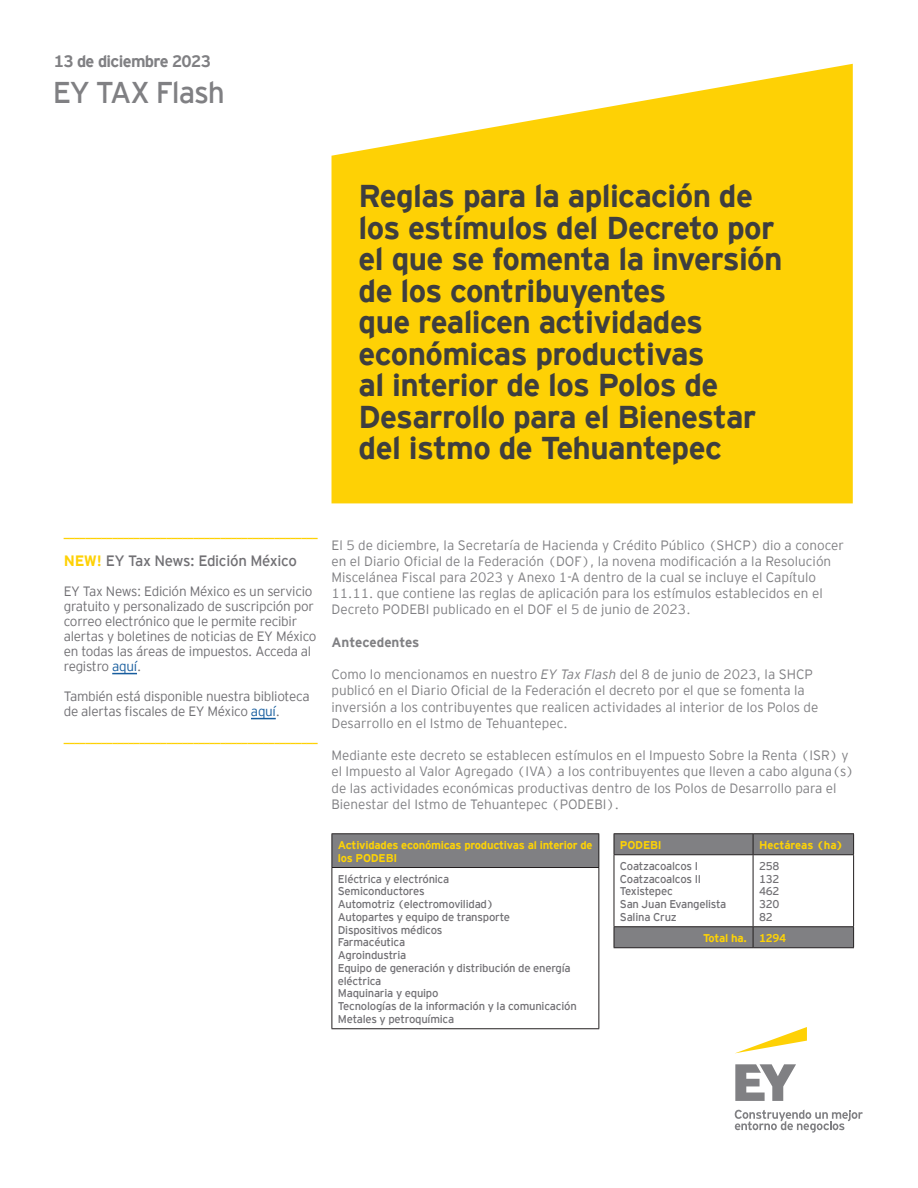
<style>
.page{position:relative;width:918px;height:1188px;background:#fff}
.page>*{position:absolute;margin:0;border:0;box-sizing:border-box;transform-origin:0 0}
.t1{font:700 31.5px/31.5px "EY Interstate";letter-spacing:-.02em;color:#3e3e3f}
.t2{font:30px "EY Interstate";letter-spacing:-.04em;color:#808083}
.t3{font:700 16.5px "EY Interstate";letter-spacing:-.04em;color:#808083}
.t4{font:15px "EY Interstate";letter-spacing:-.02em;color:#717074}
.t5{font:300 13.5px/16.2px "EY Interstate";color:#808083}
.t6{font:300 13.5px/15px "EY Interstate";letter-spacing:-.02em;color:#717074}
.t7{font:700 13.5px "EY Interstate";letter-spacing:-.005em;color:#808083}
.t8{font:11.25px/12.8px "EY Interstate";letter-spacing:-.02em;color:#717074}
.t9{font:700 11.25px "EY Interstate";color:#fed105}
.t10{font:700 11.25px/12.8px "EY Interstate";letter-spacing:-.02em;color:#fed304}
.t11{font:700 11.25px "EY Interstate";color:#fed304}
.s1{font-weight:700;color:#fed105}
.s2{color:#175d9e}
.s3{font-style:italic}
</style>
<div class="page">
<svg style="left:332px;top:64px;width:521px;height:440px;background:#fed51f"></svg>
<svg style="left:735px;top:1064px;width:61px;height:37px"></svg>
<svg style="left:735px;top:1110px;width:128px;height:23px"></svg>
<svg style="left:736px;top:1027px;width:71px;height:26px"></svg>
<svg style="left:112px;top:673px;width:25px;height:1px"></svg>
<svg style="left:251px;top:718px;width:25px;height:1px"></svg>
<div style="left:332px;top:834px;width:267px;height:34px;background:#808083"></div>
<hr style="left:332px;top:833px;width:267px;height:1px;background:#231f20">
<hr style="left:332px;top:834px;width:1px;height:33px;background:#231f20">
<hr style="left:598px;top:834px;width:1px;height:33px;background:#231f20">
<hr style="left:332px;top:867px;width:267px;height:1px;background:#231f20">
<hr style="left:332px;top:868px;width:1px;height:160px;background:#231f20">
<hr style="left:598px;top:868px;width:1px;height:160px;background:#231f20">
<hr style="left:332px;top:1028px;width:267px;height:1px;background:#231f20">
<hr style="left:614px;top:833px;width:139px;height:1px;background:#231f20">
<hr style="left:753px;top:833px;width:101px;height:1px;background:#231f20">
<svg style="left:614px;top:834px;width:240px;height:113px"></svg>
<hr style="left:614px;top:947px;width:139px;height:1px;background:#231f20">
<hr style="left:753px;top:947px;width:101px;height:1px;background:#231f20">
<p class="t3" style="left:54px;top:52px;width:159px">13 de diciembre 2023</p>
<p class="t2" style="left:53px;top:75px;width:174px">EY TAX Flash</p>
<p class="t1" style="left:359px;top:180px;width:425px">Reglas para la aplicación de los estímulos del Decreto por el que se fomenta la inversión de los contribuyentes<br>que realicen actividades económicas productivas<br>al interior de los Polos de<br>Desarrollo para el Bienestar del istmo de Tehuantepec</p>
<p class="t9" style="left:64px;top:527px;width:256px">_______________________________________________</p>
<p class="t4" style="left:64px;top:553px;width:235px"><span class="s1">NEW!</span> EY Tax News: Edición México</p>
<p class="t6" style="left:64px;top:584px;width:254px">EY Tax News: Edición México es un servicio gratuito y personalizado de suscripción por correo electrónico que le permite recibir alertas y boletines de noticias de EY México en todas las áreas de impuestos. Acceda al registro <span class="s2">aquí</span>.</p>
<p class="t6" style="left:64px;top:689px;width:247px">También está disponible nuestra biblioteca de alertas fiscales de EY México <span class="s2">aquí</span>.</p>
<p class="t9" style="left:64px;top:732px;width:256px">_______________________________________________</p>
<p class="t5" style="left:332px;top:537px;width:514px">El 5 de diciembre, la Secretaría de Hacienda y Crédito Público (SHCP) dio a conocer en el Diario Oficial de la Federación (DOF), la novena modificación a la Resolución Miscelánea Fiscal para 2023 y Anexo 1-A dentro de la cual se incluye el Capítulo 11.11. que contiene las reglas de aplicación para los estímulos establecidos en el Decreto PODEBI publicado en el DOF el 5 de junio de 2023.</p>
<p class="t7" style="left:332px;top:634px;width:89px">Antecedentes</p>
<p class="t5" style="left:332px;top:666px;width:488px">Como lo mencionamos en nuestro <span class="s3">EY Tax Flash</span> del 8 de junio de 2023, la SHCP publicó en el Diario Oficial de la Federación el decreto por el que se fomenta la inversión a los contribuyentes que realicen actividades al interior de los Polos de Desarrollo en el Istmo de Tehuantepec.</p>
<p class="t5" style="left:332px;top:747px;width:524px">Mediante este decreto se establecen estímulos en el Impuesto Sobre la Renta (ISR) y el Impuesto al Valor Agregado (IVA) a los contribuyentes que lleven a cabo alguna(s) de las actividades económicas productivas dentro de los Polos de Desarrollo para el Bienestar del Istmo de Tehuantepec (PODEBI).</p>
<p class="t10" style="left:338px;top:838px;width:256px">Actividades económicas productivas al interior de los PODEBI</p>
<p class="t8" style="left:338px;top:872px;width:113px">Eléctrica y electrónica</p>
<p class="t8" style="left:338px;top:885px;width:88px">Semiconductores</p>
<p class="t8" style="left:338px;top:898px;width:157px">Automotriz (electromovilidad)</p>
<p class="t8" style="left:338px;top:910px;width:174px">Autopartes y equipo de transporte</p>
<p class="t8" style="left:338px;top:923px;width:106px">Dispositivos médicos</p>
<p class="t8" style="left:338px;top:936px;width:69px">Farmacéutica</p>
<p class="t8" style="left:338px;top:949px;width:70px">Agroindustria</p>
<p class="t8" style="left:338px;top:961px;width:234px">Equipo de generación y distribución de energía eléctrica</p>
<p class="t8" style="left:338px;top:987px;width:102px">Maquinaria y equipo</p>
<p class="t8" style="left:338px;top:1000px;width:240px">Tecnologías de la información y la comunicación</p>
<p class="t8" style="left:338px;top:1012px;width:118px">Metales y petroquímica</p>
<p class="t10" style="left:620px;top:838px;width:43px">PODEBI</p>
<p class="t11" style="left:759px;top:839px;width:86px">Hectáreas (ha)</p>
<p class="t8" style="left:620px;top:859px;width:80px">Coatzacoalcos I</p>
<p class="t8" style="left:620px;top:872px;width:83px">Coatzacoalcos II</p>
<p class="t8" style="left:620px;top:885px;width:54px">Texistepec</p>
<p class="t8" style="left:620px;top:898px;width:108px">San Juan Evangelista</p>
<p class="t8" style="left:620px;top:910px;width:58px">Salina Cruz</p>
<p class="t8" style="left:759px;top:859px;width:22px">258</p>
<p class="t8" style="left:759px;top:872px;width:22px">132</p>
<p class="t8" style="left:759px;top:885px;width:22px">462</p>
<p class="t8" style="left:759px;top:898px;width:22px">320</p>
<p class="t8" style="left:759px;top:910px;width:15px">82</p>
<p class="t10" style="left:703px;top:931px;width:46px">Total ha.</p>
<p class="t10" style="left:759px;top:931px;width:29px">1294</p>
</div>
